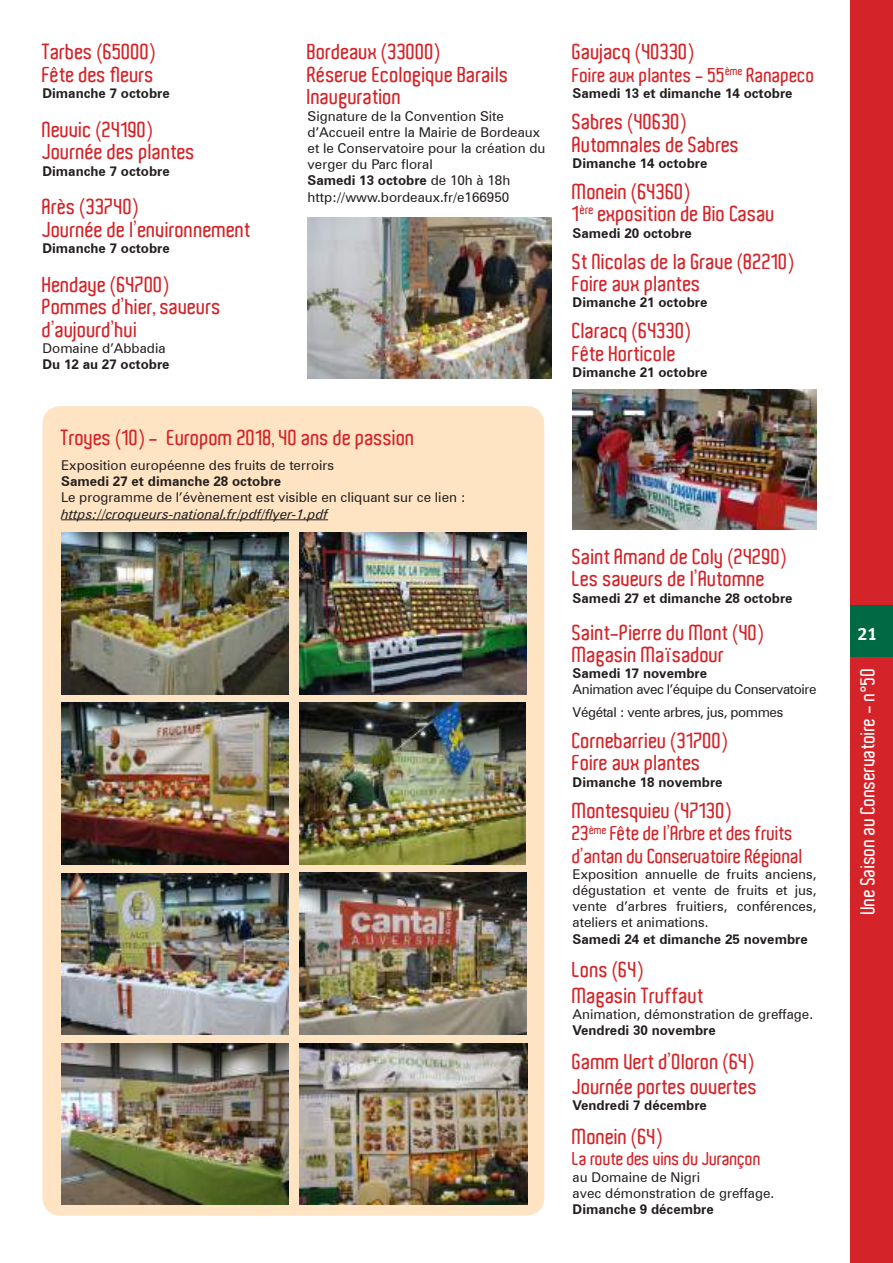
<style>
.page{position:relative;width:893px;height:1263px;background:#fff}
.page>*{position:absolute;margin:0;border:0;box-sizing:border-box;transform-origin:0 0}
.t1{font:600 21px/22.5px "Aldo";color:#d42429}
.t2{font:600 19.5px/22.5px "Aldo";letter-spacing:-.01em;color:#d42429}
.t3{font:600 19.5px "Aldo";color:#fff}
.t4{font:600 18px "Aldo";letter-spacing:-.01em;color:#d42429}
.t5{font:18px "Meta Bold CELF Roman";color:#fff}
.t6{font:13.5px/16.2px "Zurich BT";color:#241f1f}
.t7{font:700 13.5px "Zurich BT";color:#241f1f}
.t8{font:13.5px/22.5px "Zurich BT";letter-spacing:-.03em;color:#241f1f}
.t9{font:italic 13.5px "Zurich BT";color:#241f1f}
.s1{font-weight:700}
</style>
<div class="page">
<div style="left:850px;top:0;width:43px;height:1263px;background:#d42429"></div>
<div style="left:850px;top:606px;width:43px;height:51px;background:#006a44"></div>
<div style="left:43px;top:406px;width:501px;height:810px;background:#ffe4c4;border-radius:18px"></div>
<hr style="left:61px;top:519px;width:267px;height:1px;background:#241f1f">
<img style="left:61px;top:1043px;width:228px;height:162px">
<img style="left:300px;top:1043px;width:227px;height:162px">
<img style="left:61px;top:874px;width:227px;height:160px">
<img style="left:299px;top:873px;width:227px;height:161px">
<img style="left:299px;top:703px;width:226px;height:161px">
<img style="left:299px;top:533px;width:227px;height:161px">
<img style="left:61px;top:703px;width:227px;height:161px">
<img style="left:61px;top:533px;width:227px;height:161px">
<img style="left:573px;top:389px;width:243px;height:141px">
<img style="left:308px;top:217px;width:243px;height:162px">
<p class="t1" style="left:43px;top:41px;width:115px">Tarbes (65000)<br>Fête des fleurs</p>
<p class="t7" style="left:43px;top:85px;width:129px">Dimanche 7 octobre</p>
<p class="t1" style="left:43px;top:118px;width:154px">Neuvic (24190)<br>Journée des plantes</p>
<p class="t7" style="left:43px;top:163px;width:129px">Dimanche 7 octobre</p>
<p class="t1" style="left:43px;top:196px;width:210px">Arès (33740)<br>Journée de l’environnement</p>
<p class="t7" style="left:43px;top:240px;width:129px">Dimanche 7 octobre</p>
<p class="t1" style="left:43px;top:273px;width:180px">Hendaye (64700)<br>Pommes d’hier, saveurs d’aujourd’hui</p>
<p class="t6" style="left:43px;top:340px;width:125px">Domaine d’Abbadia</p>
<p class="t7" style="left:43px;top:356px;width:129px">Du 12 au 27 octobre</p>
<p class="t1" style="left:308px;top:41px;width:203px">Bordeaux (33000)<br>Réserve Ecologique Barails<br>Inauguration</p>
<p class="t6" style="left:308px;top:108px;width:239px">Signature de la Convention Site d’Accueil entre la Mairie de Bordeaux et le Conservatoire pour la création du verger du Parc floral<br><span class="s1">Samedi 13 octobre</span> de 10h à 18h http://www.bordeaux.fr/e166950</p>
<p class="t1" style="left:61px;top:427px;width:355px">Troyes (10) - Europom 2018, 40 ans de passion</p>
<p class="t6" style="left:61px;top:457px;width:274px">Exposition européenne des fruits de terroirs</p>
<p class="t7" style="left:61px;top:473px;width:221px">Samedi 27 et dimanche 28 octobre</p>
<p class="t6" style="left:61px;top:489px;width:406px">Le programme de l’évènement est visible en cliquant sur ce lien :</p>
<p class="t9" style="left:61px;top:505px;width:268px">https://croqueurs-national.fr/pdf/flyer-1.pdf</p>
<p class="t1" style="left:573px;top:41px;width:124px">Gaujacq (40330)</p>
<p class="t2" style="left:573px;top:64px;width:244px">Foire aux plantes - 55<sup>ème</sup> Ranapeco</p>
<p class="t7" style="left:573px;top:85px;width:221px">Samedi 13 et dimanche 14 octobre</p>
<p class="t1" style="left:573px;top:111px;width:169px">Sabres (40630)<br>Automnales de Sabres</p>
<p class="t7" style="left:573px;top:155px;width:136px">Dimanche 14 octobre</p>
<p class="t1" style="left:573px;top:180px;width:204px">Monein (64360)<br>1<sup>ère</sup> exposition de Bio Casau</p>
<p class="t7" style="left:573px;top:225px;width:121px">Samedi 20 octobre</p>
<p class="t1" style="left:573px;top:250px;width:224px">St Nicolas de la Grave (82210)<br>Foire aux plantes</p>
<p class="t7" style="left:573px;top:294px;width:136px">Dimanche 21 octobre</p>
<p class="t1" style="left:573px;top:320px;width:120px">Claracq (64330)<br>Fête Horticole</p>
<p class="t7" style="left:573px;top:364px;width:136px">Dimanche 21 octobre</p>
<p class="t1" style="left:573px;top:545px;width:216px">Saint Amand de Coly (24290)<br>Les saveurs de l’Automne</p>
<p class="t7" style="left:573px;top:589px;width:221px">Samedi 27 et dimanche 28 octobre</p>
<p class="t1" style="left:573px;top:621px;width:193px">Saint-Pierre du Mont (40)<br>Magasin Maïsadour</p>
<p class="t7" style="left:573px;top:665px;width:136px">Samedi 17 novembre</p>
<p class="t8" style="left:573px;top:678px;width:245px">Animation avec l’équipe du Conservatoire<br>Végétal : vente arbres, jus, pommes</p>
<p class="t1" style="left:573px;top:729px;width:157px">Cornebarrieu (31700)<br>Foire aux plantes</p>
<p class="t7" style="left:573px;top:774px;width:151px">Dimanche 18 novembre</p>
<p class="t1" style="left:573px;top:799px;width:161px">Montesquieu (47130)</p>
<p class="t2" style="left:573px;top:822px;width:232px">23<sup>ème</sup> Fête de l’Arbre et des fruits d’antan du Conservatoire Régional</p>
<p class="t6" style="left:573px;top:866px;width:245px;text-align:justify">Exposition annuelle de fruits anciens, dégustation et vente de fruits et jus, vente d’arbres fruitiers, conférences, ateliers et animations.</p>
<p class="t7" style="left:573px;top:931px;width:237px">Samedi 24 et dimanche 25 novembre</p>
<p class="t1" style="left:573px;top:957px;width:133px;line-height:25.2px">Lons (64)<br>Magasin Truffaut</p>
<p class="t6" style="left:573px;top:1006px;width:242px">Animation, démonstration de greffage.</p>
<p class="t7" style="left:573px;top:1022px;width:145px">Vendredi 30 novembre</p>
<p class="t1" style="left:573px;top:1049px;width:187px;line-height:25.2px">Gamm Vert d’Oloron (64)<br>Journée portes ouvertes</p>
<p class="t7" style="left:573px;top:1097px;width:136px">Vendredi 7 décembre</p>
<p class="t1" style="left:573px;top:1125px;width:92px">Monein (64)</p>
<p class="t4" style="left:573px;top:1149px;width:190px">La route des vins du Jurançon</p>
<p class="t6" style="left:573px;top:1168px;width:203px">au Domaine de Nigri<br>avec démonstration de greffage.</p>
<p class="t7" style="left:573px;top:1201px;width:143px">Dimanche 9 décembre</p>
<p class="t5" style="left:857px;top:623px;width:22px">21</p>
<p class="t3" style="left:857px;top:914px;width:248px;rotate:-90deg">Une Saison au Conservatoire - n°50</p>
</div>
